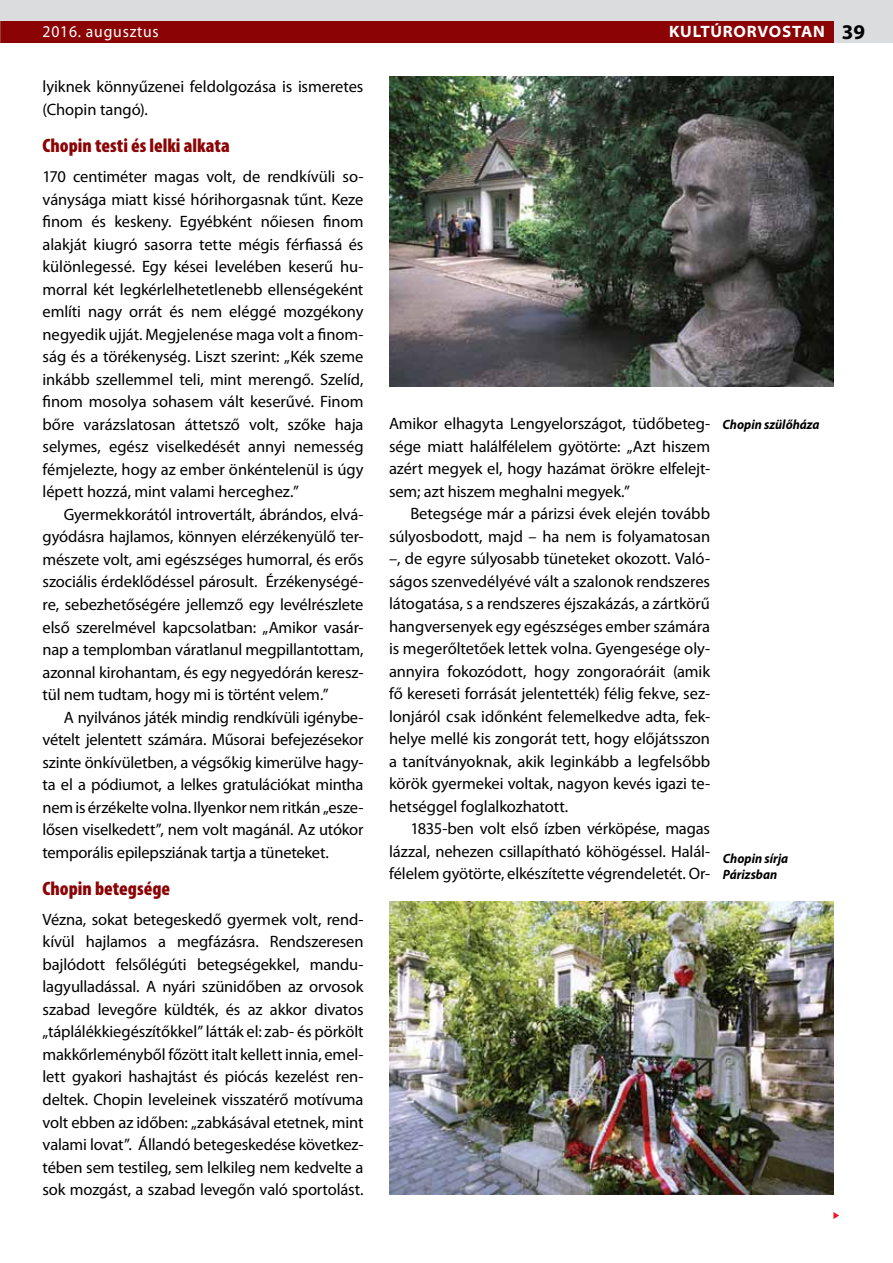
<style>
.page{position:relative;width:893px;height:1263px;background:#fff}
.page>*{position:absolute;margin:0;border:0;box-sizing:border-box;transform-origin:0 0}
.t1{font:900 condensed 19.5px "Myriad Pro";color:#8b0304}
.t2{font:16.5px/22.5px "Myriad Pro";letter-spacing:-.005em;color:#000;text-align:justify}
.t3{font:700 semi-expanded 16.5px "Myriad Pro";letter-spacing:.05em;color:#fff;scale:.95 1}
.t4{font:16.5px "Myriad Pro";letter-spacing:.05em;color:#fff;scale:.95 1}
.t5{font:italic 700 13.5px/16.5px "Myriad Pro";color:#000;scale:.94 1}
.s1{font-stretch:normal;font-size:21px;color:#000}
</style>
<div class="page">
<svg style="left:833px;top:1212px;width:6px;height:7px"></svg>
<div style="left:0;top:0;width:893px;height:43px;background:#dbdcde"></div>
<div style="left:0;top:21px;width:833px;height:22px;background:#8b0304"></div>
<img style="left:389px;top:77px;width:444px;height:310px">
<img style="left:389px;top:902px;width:444px;height:293px">
<p class="t4" style="left:43px;top:22px;width:124px">2016. augusztus</p>
<p class="t3" style="left:669px;top:23px;width:208px">KULTÚRORVOSTAN <span class="s1">39</span></p>
<p class="t2" style="left:43px;top:75px;width:322px">lyiknek könnyűzenei feldolgozása is ismeretes (Chopin tangó).</p>
<p class="t1" style="left:43px;top:135px;width:189px">Chopin testi és lelki alkata</p>
<p class="t2" style="left:43px;top:165px;width:323px">170 centiméter magas volt, de rendkívüli so&shy;ványsága miatt kissé hórihorgasnak tűnt. Keze finom és keskeny. Egyébként nőiesen finom alakját kiugró sasorra tette mégis férfiassá és különlegessé. Egy kései levelében keserű hu&shy;morral két legkérlelhetetlenebb ellenségeként említi nagy orrát és nem eléggé mozgékony negyedik ujját. Megjelenése maga volt a finom&shy;ság és a törékenység. Liszt szerint: „Kék szeme inkább szellemmel teli, mint merengő. Szelíd, finom mosolya sohasem vált keserűvé. Finom bőre varázslatosan áttetsző volt, szőke haja selymes, egész viselkedését annyi nemesség fémjelezte, hogy az ember önkéntelenül is úgy lépett hozzá, mint valami herceghez.”</p>
<p class="t2" style="left:43px;top:503px;width:323px;text-indent:21px">Gyermekkorától introvertált, ábrándos, elvá&shy;gyódásra hajlamos, könnyen elérzékenyülő ter&shy;mészete volt, ami egészséges humorral, és erős szociális érdeklődéssel párosult. Érzékenységé&shy;re, sebezhetőségére jellemző egy levélrészlete első szerelmével kapcsolatban: „Amikor vasár&shy;nap a templomban váratlanul megpillantottam, azonnal kirohantam, és egy negyedórán keresz&shy;tül nem tudtam, hogy mi is történt velem.”</p>
<p class="t2" style="left:42px;top:705px;width:323px;text-indent:21px">A nyilvános játék mindig rendkívüli igénybe&shy;vételt jelentett számára. Műsorai befejezésekor szinte önkívületben, a végsőkig kimerülve hagy&shy;ta el a pódiumot, a lelkes gratulációkat mintha nem is érzékelte volna. Ilyenkor nem ritkán „esze&shy;lősen viselkedett”, nem volt magánál. Az utókor temporális epilepsziának tartja a tüneteket.</p>
<p class="t1" style="left:43px;top:877px;width:129px">Chopin betegsége</p>
<p class="t2" style="left:43px;top:908px;width:323px">Vézna, sokat betegeskedő gyermek volt, rend&shy;kívül hajlamos a megfázásra. Rendszeresen bajlódott felsőlégúti betegségekkel, mandu&shy;lagyulladással. A nyári szünidőben az orvosok szabad levegőre küldték, és az akkor divatos „táplálékkiegészítőkkel” látták el: zab- és pörkölt makkőrleményből főzött italt kellett innia, emel&shy;lett gyakori hashajtást és piócás kezelést ren&shy;deltek. Chopin leveleinek visszatérő motívuma volt ebben az időben: „zabkásával etetnek, mint valami lovat”. Állandó betegeskedése következ&shy;tében sem testileg, sem lelkileg nem kedvelte a sok mozgást, a szabad levegőn való sportolást.</p>
<p class="t2" style="left:389px;top:412px;width:323px">Amikor elhagyta Lengyelországot, tüdőbeteg&shy;sége miatt halálfélelem gyötörte: „Azt hiszem azért megyek el, hogy hazámat örökre elfelejt&shy;sem; azt hiszem meghalni megyek.”</p>
<p class="t2" style="left:389px;top:502px;width:323px;text-indent:21px">Betegsége már a párizsi évek elején tovább súlyosbodott, majd – ha nem is folyamatosan –, de egyre súlyosabb tüneteket okozott. Való&shy;ságos szenvedélyévé vált a szalonok rendszeres látogatása, s a rendszeres éjszakázás, a zártkörű hangversenyek egy egészséges ember számára is megerőltetőek lettek volna. Gyengesége oly&shy;annyira fokozódott, hogy zongoraóráit (amik fő kereseti forrását jelentették) félig fekve, sez&shy;lonjáról csak időnként felemelkedve adta, fek&shy;helye mellé kis zongorát tett, hogy előjátsszon a tanítványoknak, akik leginkább a legfelsőbb körök gyermekei voltak, nagyon kevés igazi te&shy;hetséggel foglalkozhatott.</p>
<p class="t2" style="left:389px;top:817px;width:323px;text-indent:21px">1835-ben volt első ízben vérköpése, magas lázzal, nehezen csillapítható köhögéssel. Halál&shy;félelem gyötörte, elkészítette végrendeletét. Or-</p>
<p class="t5" style="left:723px;top:415px;width:105px">Chopin szülőháza</p>
<p class="t5" style="left:723px;top:849px;width:71px">Chopin sírja<br>Párizsban</p>
</div>
